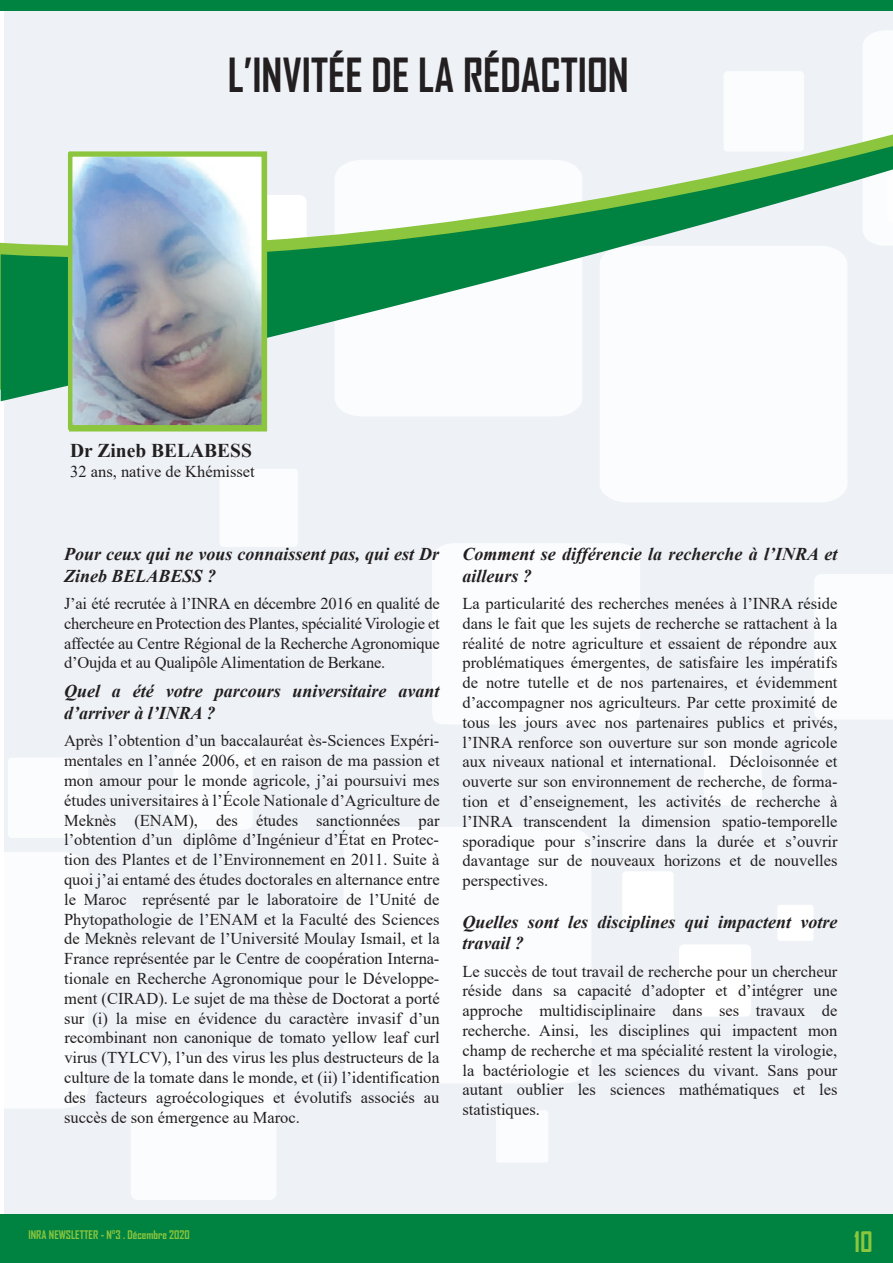
<style>
.page{position:relative;width:893px;height:1263px;background:#fff}
.page>*{position:absolute;margin:0;border:0;box-sizing:border-box;transform-origin:0 0}
.t1{font:700 45px "Agency FB";color:#231f20}
.t2{font:700 27.15px "Agency FB";color:#8bc63e}
.t3{font:700 19.5px "Times New Roman";color:#231f20}
.t4{font:italic 700 18px/21.6px "Times New Roman";color:#231f20}
.t5{font:16.5px/19.8px "Times New Roman";color:#231f20;text-align:justify}
.t6{font:700 11.4px "Agency FB";color:#8bc63e}
</style>
<div class="page">
<div style="left:4px;top:0;width:889px;height:1263px;background:#eef2f6"></div>
<div style="left:336px;top:401px;width:245px;height:15px;background:#fbfcfd"></div>
<div style="left:600px;top:401px;width:247px;height:101px;background:#fbfcfd"></div>
<div style="left:432px;top:543px;width:208px;height:181px;background:#fbfcfd"></div>
<div style="left:220px;top:469px;width:78px;height:78px;background:#fff;border-radius:4px"></div>
<div style="left:815px;top:574px;width:78px;height:145px;background:#fbfcfd"></div>
<div style="left:4px;top:852px;width:84px;height:256px;background:#fbfcfd"></div>
<div style="left:344px;top:827px;width:247px;height:256px;background:#fbfcfd"></div>
<div style="left:174px;top:748px;width:79px;height:81px;background:#fbfcfd"></div>
<div style="left:8px;top:758px;width:80px;height:80px;background:#fff;border-radius:4px"></div>
<div style="left:496px;top:1110px;width:52px;height:52px;background:#fff;border-radius:3px"></div>
<div style="left:704px;top:747px;width:58px;height:58px;background:#fff;border-radius:3px"></div>
<div style="left:131px;top:1054px;width:145px;height:146px;background:#fff;border-radius:7px"></div>
<div style="left:679px;top:944px;width:72px;height:72px;background:#fff;border-radius:5px"></div>
<div style="left:777px;top:905px;width:36px;height:36px;background:#fff;border-radius:3px"></div>
<div style="left:622px;top:871px;width:52px;height:52px;background:#fff;border-radius:4px"></div>
<div style="left:0;top:1215px;width:893px;height:48px;background:#008240"></div>
<svg style="left:1px;top:0;width:892px;height:401px"></svg>
<img style="left:73px;top:157px;width:188px;height:268px">
<div style="left:68px;top:152px;width:198px;height:278px;border:4px solid #8bc63e"></div>
<h1 class="t1" style="left:228px;top:47px;width:402px">L’INVITÉE DE LA RÉDACTION</h1>
<p class="t3" style="left:70px;top:436px;width:183px">Dr Zineb BELABESS</p>
<p class="t5" style="left:70px;top:461px;width:186px">32 ans, native de Khémisset</p>
<p class="t4" style="left:64px;top:543px;width:377px">Pour ceux qui ne vous connaissent pas, qui est Dr<br>Zineb BELABESS ?</p>
<p class="t5" style="left:64px;top:593px;width:377px">J’ai été recrutée à l’INRA en décembre 2016 en qualité de chercheure en Protection des Plantes, spécialité Virologie et affectée au Centre Régional de la Recherche Agronomique d’Oujda et au Qualipôle Alimentation de Berkane.</p>
<p class="t4" style="left:64px;top:680px;width:377px">Quel a été votre parcours universitaire avant d’arriver à l’INRA ?</p>
<p class="t5" style="left:64px;top:730px;width:377px">Après l’obtention d’un baccalauréat ès-Sciences Expéri&shy;mentales en l’année 2006, et en raison de ma passion et mon amour pour le monde agricole, j’ai poursuivi mes études universitaires à l’École Nationale d’Agriculture de Meknès (ENAM), des études sanctionnées par l’obtention d’un diplôme d’Ingénieur d’État en Protec&shy;tion des Plantes et de l’Environnement en 2011. Suite à quoi j’ai entamé des études doctorales en alternance entre le Maroc représenté par le laboratoire de l’Unité de Phytopathologie de l’ENAM et la Faculté des Sciences de Meknès relevant de l’Université Moulay Ismail, et la France représentée par le Centre de coopération Interna&shy;tionale en Recherche Agronomique pour le Développe&shy;ment (CIRAD). Le sujet de ma thèse de Doctorat a porté sur (i) la mise en évidence du caractère invasif d’un recombinant non canonique de tomato yellow leaf curl virus (TYLCV), l’un des virus les plus destructeurs de la culture de la tomate dans le monde, et (ii) l’identification des facteurs agroécologiques et évolutifs associés au succès de son émergence au Maroc.</p>
<p class="t4" style="left:462px;top:543px;width:376px">Comment se différencie la recherche à l’INRA et ailleurs ?</p>
<p class="t5" style="left:462px;top:593px;width:377px">La particularité des recherches menées à l’INRA réside dans le fait que les sujets de recherche se rattachent à la réalité de notre agriculture et essaient de répondre aux problématiques émergentes, de satisfaire les impératifs de notre tutelle et de nos partenaires, et évidemment d’accompagner nos agriculteurs. Par cette proximité de tous les jours avec nos partenaires publics et privés, l’INRA renforce son ouverture sur son monde agricole aux niveaux national et international. Décloisonnée et ouverte sur son environnement de recherche, de forma&shy;tion et d’enseignement, les activités de recherche à l’INRA transcendent la dimension spatio-temporelle sporadique pour s’inscrire dans la durée et s’ouvrir davantage sur de nouveaux horizons et de nouvelles perspectives.</p>
<p class="t4" style="left:462px;top:910px;width:376px">Quelles sont les disciplines qui impactent votre travail ?</p>
<p class="t5" style="left:462px;top:960px;width:377px">Le succès de tout travail de recherche pour un chercheur réside dans sa capacité d’adopter et d’intégrer une approche multidisciplinaire dans ses travaux de recherche. Ainsi, les disciplines qui impactent mon champ de recherche et ma spécialité restent la virologie, la bactériologie et les sciences du vivant. Sans pour autant oublier les sciences mathématiques et les statistiques.</p>
<p class="t6" style="left:28px;top:1227px;width:163px">INRA NEWSLETTER - N°3 . Décembre 2020</p>
<h2 class="t2" style="left:854px;top:1225px;width:21px">10</h2>
</div>
